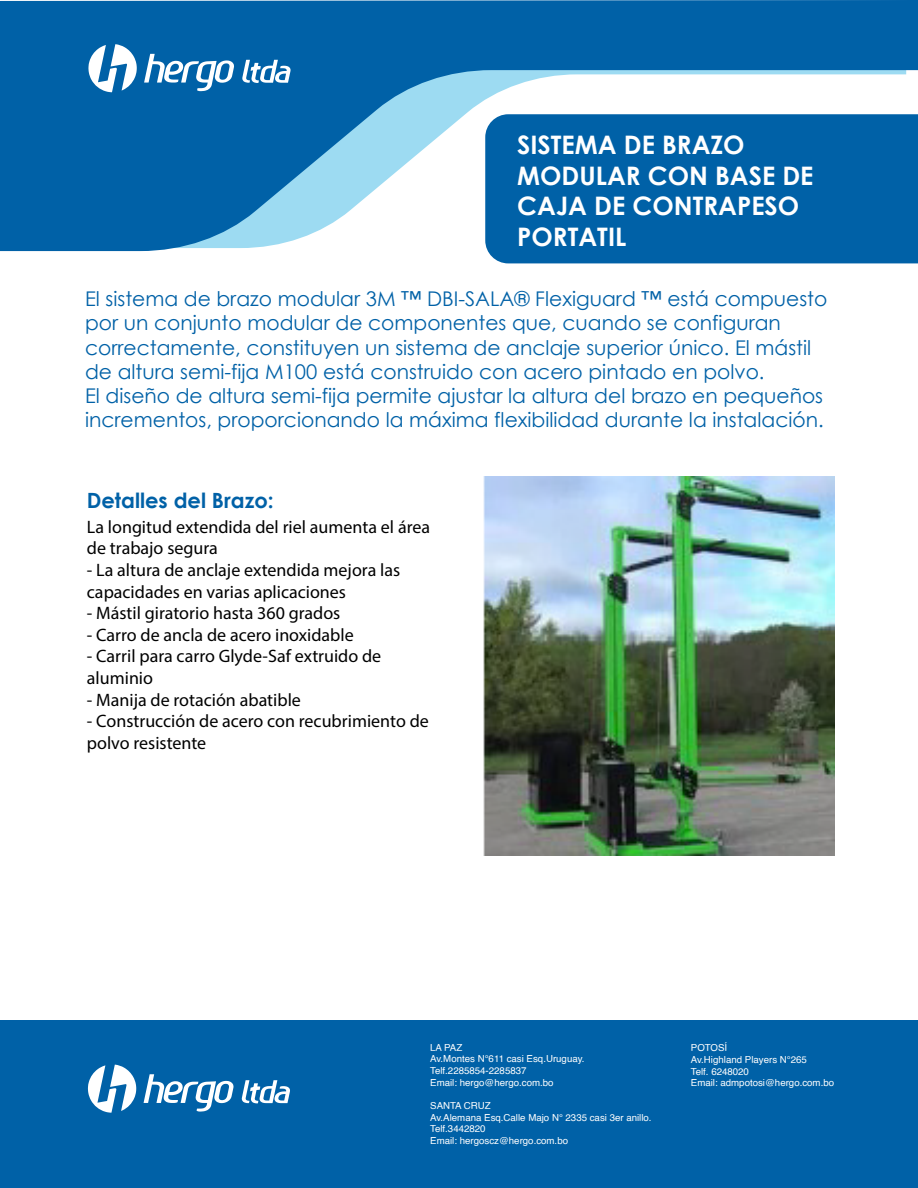
<style>
.page{position:relative;width:918px;height:1188px;background:#fff}
.page>*{position:absolute;margin:0;border:0;box-sizing:border-box;transform-origin:0 0}
.t1{font:700 25.5px/30.6px "Century Gothic";color:#fff}
.t2{font:700 21px "Century Gothic";color:#0061a7}
.t3{font:20.25px/24.3px "Century Gothic";color:#0061a7}
.t4{font:18px/21.6px "Myriad Pro";color:#000}
.t5{font:9.75px/11.6px "Helvetica";color:#fff}
</style>
<div class="page">
<div style="left:0;top:1021px;width:918px;height:167px;background:#0061a7"></div>
<svg style="left:88px;top:1065px;width:48px;height:48px"></svg>
<svg style="left:144px;top:1074px;width:90px;height:38px"></svg>
<svg style="left:242px;top:1080px;width:48px;height:23px"></svg>
<svg style="left:0;top:0;width:918px;height:251px;fill:#0061a7"></svg>
<svg style="left:88px;top:44px;width:49px;height:48px"></svg>
<svg style="left:144px;top:54px;width:90px;height:37px"></svg>
<svg style="left:242px;top:60px;width:49px;height:23px"></svg>
<div style="left:485px;top:114px;width:433px;height:149px;background:#0061a7"></div>
<img style="left:483px;top:477px;width:351px;height:379px">
<p class="t1" style="left:517px;top:128px;width:298px">SISTEMA DE BRAZO<br>MODULAR CON BASE DE<br>CAJA DE CONTRAPESO<br>PORTATIL</p>
<p class="t3" style="left:85px;top:286px;width:744px">El sistema de brazo modular 3M ™ DBI-SALA® Flexiguard ™ está compuesto por un conjunto modular de componentes que, cuando se configuran correctamente, constituyen un sistema de anclaje superior único. El mástil de altura semi-fija M100 está construido con acero pintado en polvo.<br>El diseño de altura semi-fija permite ajustar la altura del brazo en pequeños incrementos, proporcionando la máxima flexibilidad durante la instalación.</p>
<p class="t2" style="left:87px;top:484px;width:188px">Detalles del Brazo:</p>
<p class="t4" style="left:87px;top:516px;width:345px">La longitud extendida del riel aumenta el área de trabajo segura</p>
<p class="t4" style="left:87px;top:559px;width:315px">- La altura de anclaje extendida mejora las capacidades en varias aplicaciones</p>
<p class="t4" style="left:87px;top:602px;width:255px">- Mástil giratorio hasta 360 grados</p>
<p class="t4" style="left:87px;top:624px;width:268px">- Carro de ancla de acero inoxidable</p>
<p class="t4" style="left:87px;top:645px;width:296px">- Carril para carro Glyde-Saf extruido de aluminio</p>
<p class="t4" style="left:87px;top:689px;width:216px">- Manija de rotación abatible</p>
<p class="t4" style="left:87px;top:710px;width:343px">- Construcción de acero con recubrimiento de polvo resistente</p>
<p class="t5" style="left:430px;top:1042px;width:156px">LA PAZ<br>Av.Montes N°611 casi Esq.Uruguay.<br>Telf.2285854-2285837<br>Email: hergo@hergo.com.bo</p>
<p class="t5" style="left:430px;top:1100px;width:223px">SANTA CRUZ<br>Av.Alemana Esq.Calle Majo N° 2335 casi 3er anillo.<br>Telf.3442820<br>Email: hergoscz@hergo.com.bo</p>
<p class="t5" style="left:691px;top:1042px;width:145px">POTOSÍ<br>Av.Highland Players N°265<br>Telf. 6248020<br>Email: admpotosi@hergo.com.bo</p>
</div>
